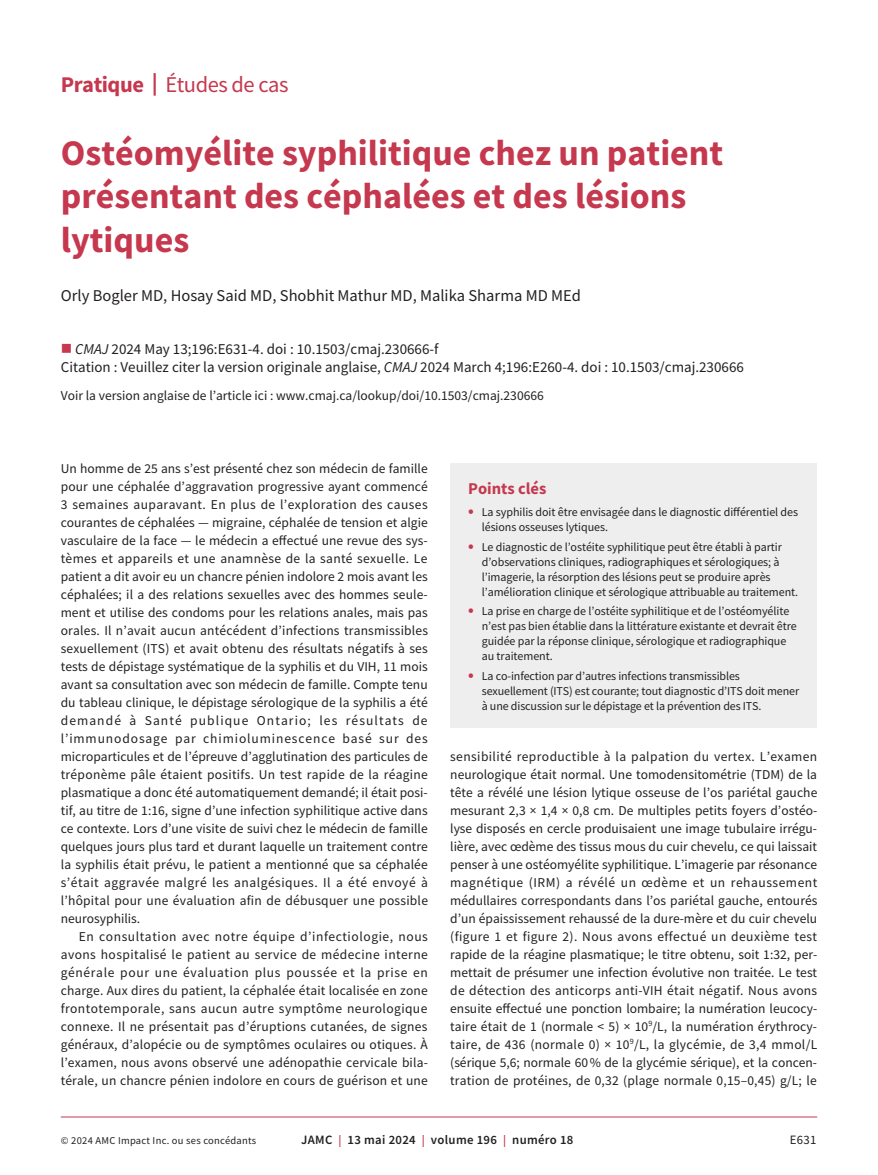
<style>
.page{position:relative;width:878px;height:1175px;background:#fff}
.page>*{position:absolute;margin:0;border:0;box-sizing:border-box;transform-origin:0 0}
.t1{font:700 36px/43.2px "Source Sans Pro";color:#c5384e}
.t2{font:22.5px "Source Sans Pro";letter-spacing:-.02em;color:#c5384e}
.t3{font:16.5px "Source Sans Pro";color:#231f20}
.t4{font:700 16.5px "Source Sans Pro";color:#c5384e}
.t5{font:15px/18px "Source Sans Pro";color:#231f20}
.t6{font:13.5px/18px "Source Sans Pro";letter-spacing:.01em;color:#231f20;text-align:justify}
.t7{font:600 12.75px "Source Sans Pro";letter-spacing:.025em;color:#231f20}
.t8{font:12.75px "Source Sans Pro";color:#231f20}
.t9{font:12px/15px "Source Sans Pro";letter-spacing:-.005em;color:#231f20}
.t10{font:10.5px "Source Sans Pro";letter-spacing:.025em;color:#231f20}
.s1{font-weight:700}
.s2{color:#c5384e}
.s3{font-style:italic}
.s4{font-weight:700;font-size:16.5px;color:#c5384e}
.s5{font-size:12px;color:#c5384e}
</style>
<div class="page">
<hr style="left:61px;top:1116px;width:756px;height:1px;background:#c5384e">
<div style="left:450px;top:463px;width:367px;height:265px;background:#eeeeef"></div>
<h2 class="t2" style="left:61px;top:70px;width:229px"><span class="s1">Pratique |</span> Études de cas</h2>
<h1 class="t1" style="left:61px;top:131px;width:664px">Ostéomyélite syphilitique chez un patient présentant des céphalées et des lésions lytiques</h1>
<p class="t3" style="left:61px;top:285px;width:521px">Orly Bogler MD, Hosay Said MD, Shobhit Mathur MD, Malika Sharma MD MEd</p>
<p class="t5" style="left:61px;top:339px;width:684px"><span class="s2">■</span> <span class="s3">CMAJ</span> 2024 May 13;196:E631-4. doi : 10.1503/cmaj.230666-f<br>Citation : Veuillez citer la version originale anglaise, <span class="s3">CMAJ</span> 2024 March 4;196:E260-4. doi : 10.1503/cmaj.230666</p>
<p class="t6" style="left:61px;top:386px;width:484px">Voir la version anglaise de l’article ici : www.cmaj.ca/lookup/doi/10.1503/cmaj.230666</p>
<p class="t6" style="left:61px;top:459px;width:369px">Un homme de 25 ans s’est présenté chez son médecin de famille pour une céphalée d’aggravation progressive ayant commencé 3 semaines auparavant. En plus de l’exploration des causes courantes de céphalées — migraine, céphalée de tension et algie vasculaire de la face — le médecin a effectué une revue des sys&shy;tèmes et appareils et une anamnèse de la santé sexuelle. Le patient a dit avoir eu un chancre pénien indolore 2 mois avant les céphalées; il a des relations sexuelles avec des hommes seule&shy;ment et utilise des condoms pour les relations anales, mais pas orales. Il n’avait aucun antécédent d’infections transmissibles sexuellement (ITS) et avait obtenu des résultats négatifs à ses tests de dépistage systématique de la syphilis et du VIH, 11 mois avant sa consultation avec son médecin de famille. Compte tenu du tableau clinique, le dépistage sérologique de la syphilis a été demandé à Santé publique Ontario; les résultats de l’immunodosage par chimioluminescence basé sur des microparticules et de l’épreuve d’agglutination des particules de tréponème pâle étaient positifs. Un test rapide de la réagine plasmatique a donc été automatiquement demandé; il était posi&shy;tif, au titre de 1:16, signe d’une infection syphilitique active dans ce contexte. Lors d’une visite de suivi chez le médecin de famille quelques jours plus tard et durant laquelle un traitement contre la syphilis était prévu, le patient a mentionné que sa céphalée s’était aggravée malgré les analgésiques. Il a été envoyé à l’hôpital pour une évaluation afin de débusquer une possible neurosyphilis.</p>
<p class="t6" style="left:61px;top:927px;width:368px;text-indent:18px">En consultation avec notre équipe d’infectiologie, nous avons hospitalisé le patient au service de médecine interne générale pour une évaluation plus poussée et la prise en charge. Aux dires du patient, la céphalée était localisée en zone frontotemporale, sans aucun autre symptôme neurologique connexe. Il ne présentait pas d’éruptions cutanées, de signes généraux, d’alopécie ou de symptômes oculaires ou otiques. À l’examen, nous avons observé une adénopathie cervicale bila&shy;térale, un chancre pénien indolore en cours de guérison et une</p>
<p class="t4" style="left:468px;top:477px;width:80px">Points clés</p>
<p class="t9" style="left:482px;top:504px;width:318px;text-indent:-14px"><span class="s4">•</span> La syphilis doit être envisagée dans le diagnostic différentiel des lésions osseuses lytiques.</p>
<p class="t9" style="left:482px;top:539px;width:318px;text-indent:-14px"><span class="s4">•</span> Le diagnostic de l’ostéite syphilitique peut être établi à partir d’observations cliniques, radiographiques et sérologiques; à l’imagerie, la résorption des lésions peut se produire après l’amélioration clinique et sérologique attribuable au traitement.</p>
<p class="t9" style="left:482px;top:603px;width:316px;text-indent:-14px"><span class="s4">•</span> La prise en charge de l’ostéite syphilitique et de l’ostéomyélite n’est pas bien établie dans la littérature existante et devrait être guidée par la réponse clinique, sérologique et radiographique au traitement.</p>
<p class="t9" style="left:482px;top:668px;width:319px;text-indent:-14px"><span class="s4">•</span> La co-infection par d’autres infections transmissibles sexuellement (ITS) est courante; tout diagnostic d’ITS doit mener à une discussion sur le dépistage et la prévention des ITS.</p>
<p class="t6" style="left:450px;top:747px;width:368px">sensibilité reproductible à la palpation du vertex. L’examen neurologique était normal. Une tomodensitométrie (TDM) de la tête a révélé une lésion lytique osseuse de l’os pariétal gauche mesurant 2,3 × 1,4 × 0,8 cm. De multiples petits foyers d’ostéo&shy;lyse disposés en cercle produisaient une image tubulaire irrégu&shy;lière, avec œdème des tissus mous du cuir chevelu, ce qui laissait penser à une ostéomyélite syphilitique. L’imagerie par résonance magnétique (IRM) a révélé un œdème et un rehaussement médullaires correspondants dans l’os pariétal gauche, entourés d’un épaississement rehaussé de la dure-mère et du cuir chevelu (figure 1 et figure 2). Nous avons effectué un deuxième test rapide de la réagine plasmatique; le titre obtenu, soit 1:32, per&shy;mettait de présumer une infection évolutive non traitée. Le test de détection des anticorps anti-VIH était négatif. Nous avons ensuite effectué une ponction lombaire; la numération leucocy&shy;taire était de 1 (normale &lt; 5) × 10<sup>9</sup>/L, la numération érythrocy&shy;taire, de 436 (normale 0) × 10<sup>9</sup>/L, la glycémie, de 3,4 mmol/L (sérique 5,6; normale 60% de la glycémie sérique), et la concen&shy;tration de protéines, de 0,32 (plage normale 0,15–0,45) g/L; le</p>
<p class="t10" style="left:61px;top:1134px;width:197px">© 2024 AMC Impact Inc. ou ses concédants</p>
<p class="t7" style="left:301px;top:1131px;width:274px">JAMC <span class="s5">|</span> 13 mai 2024 <span class="s5">|</span> volume 196 <span class="s5">|</span> numéro 18</p>
<p class="t8" style="left:789px;top:1132px;width:28px">E631</p>
</div>
